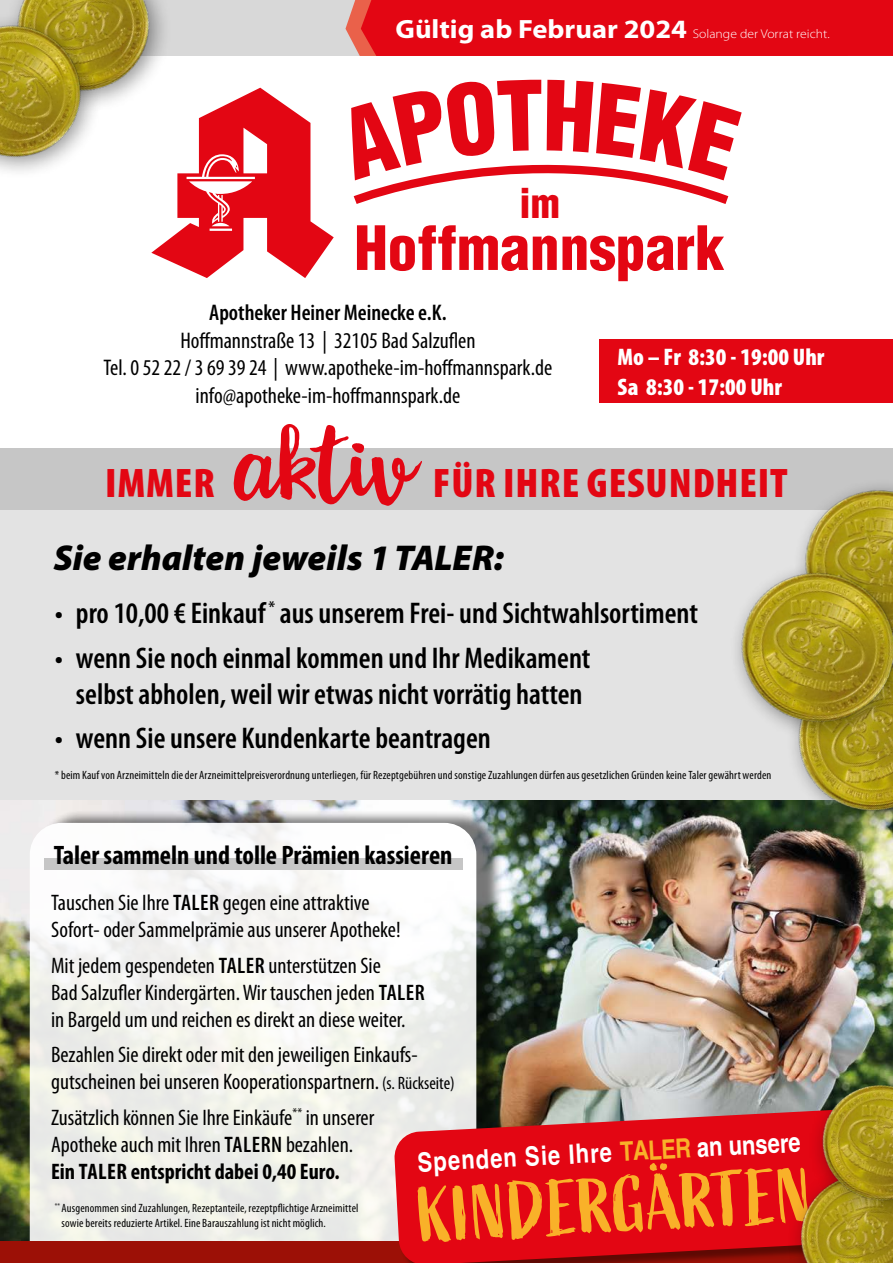
<style>
.page{position:relative;width:893px;height:1263px;background:#fff}
.page>*{position:absolute;margin:0;border:0;box-sizing:border-box;transform-origin:0 0}
.t1{font:113.1px "Garden Grown";letter-spacing:.005em;color:#e30613}
.t2{font:77.7px "Active";color:#f9b129}
.t3{font:900 condensed 59.55px "Helvetica LT Std";color:#e30613}
.t4{font:900 condensed 41.55px "Myriad Pro";letter-spacing:.02em;color:#e30613}
.t5{font:900 condensed 40.2px "Helvetica LT Std";color:#e30613}
.t6{font:italic 900 36px "Myriad Pro";color:#000}
.t7{font:600 condensed 30px/36px "Myriad Pro";color:#000;text-align:center}
.t8{font:700 condensed 26.85px "Myriad Pro";color:#000}
.t9{font:700 condensed 26.85px "Helvetica";color:#fff}
.t10{font:900 condensed 24px/29.2px "Myriad Pro";color:#fff}
.t11{font:condensed 22.65px/27.5px "Myriad Pro";color:#000;text-align:center}
.t12{font:600 condensed 22.65px "Myriad Pro";color:#000}
.t13{font:condensed 22.5px/27px "Myriad Pro";color:#000}
.t14{font:300 12.75px "Myriad Pro";color:#fff;scale:1.08 1}
.t15{font:condensed 12px/14.4px "Myriad Pro";letter-spacing:.01em;color:#000}
.s1{font-weight:700;font-size:26.55px}
.s2{font-weight:600}
.s3{font-size:18px}
.s4{font-weight:700}
.s5{color:#f9b129}
</style>
<div class="page">
<img style="left:0;top:799px;width:893px;height:443px">
<div style="left:38px;top:810px;width:465px;height:453px;background:#000;opacity:.6"></div>
<svg style="left:30px;top:823px;width:446px;height:419px;fill:#f3f3ed"></svg>
<div style="left:44px;top:857px;width:418px;height:12px;background:#c6c6c6"></div>
<div style="left:0;top:510px;width:893px;height:289px;background:#e3e3e3"></div>
<div style="left:0;top:0;width:370px;height:56px;background:#d8d8d8"></div>
<div style="left:345px;top:0;width:548px;height:56px;background:#e30613"></div>
<div style="left:0;top:448px;width:893px;height:62px;background:#c6c6c6"></div>
<img style="left:749px;top:750px;width:144px;height:115px">
<img style="left:804px;top:486px;width:89px;height:58px">
<img style="left:737px;top:544px;width:156px;height:206px">
<img style="left:19px;top:0;width:145px;height:97px">
<img style="left:0;top:3px;width:121px;height:169px">
<div style="left:0;top:1242px;width:893px;height:21px;background:#9c1006"></div>
<svg style="left:394px;top:1100px;width:393px;height:163px;background:#d62029"></svg>
<img style="left:764px;top:1156px;width:129px;height:107px">
<div style="left:808px;top:1071px;width:85px;height:152px;background:#000;opacity:.43"></div>
<img style="left:787px;top:1059px;width:106px;height:154px">
<svg style="left:351px;top:80px;width:391px;height:124px"></svg>
<svg style="left:151px;top:88px;width:183px;height:190px"></svg>
<div style="left:599px;top:339px;width:294px;height:64px;background:#e30613"></div>
<p class="t14" style="left:395px;top:26px;width:404px"><span class="s1">Gültig ab Februar 2024</span> Solange der Vorrat reicht.</p>
<h3 class="t5" style="left:520px;top:178px;width:42px">im</h3>
<h3 class="t3" style="left:354px;top:210px;width:372px">Hoffmannspark</h3>
<p class="t12" style="left:209px;top:299px;width:239px">Apotheker Heiner Meinecke e.K.</p>
<p class="t11" style="left:104px;top:326px;width:450px">Hoffmannstraße 13 | 32105 Bad Salzuflen<br>Tel. 0 52 22 / 3 69 39 24 | www.apotheke-im-hoffmannspark.de info@apotheke-im-hoffmannspark.de</p>
<p class="t10" style="left:617px;top:342px;width:209px">Mo – Fr 8:30 - 19:00 Uhr<br>Sa 8:30 - 17:00 Uhr</p>
<h3 class="t4" style="left:105px;top:457px;width:111px">IMMER</h3>
<h1 class="t1" style="left:236px;top:392px;width:178px">aktiv</h1>
<h3 class="t4" style="left:433px;top:457px;width:357px">FÜR IHRE GESUNDHEIT</h3>
<h3 class="t6" style="left:54px;top:534px;width:452px">Sie erhalten jeweils 1TALER:</h3>
<h3 class="t7" style="left:55px;top:595px;width:645px">• pro 10,00 € Einkauf <sup>*</sup> aus unserem Frei- und Sichtwahlsortiment</h3>
<h3 class="t7" style="left:55px;top:639px;width:537px">• wenn Sie noch einmal kommen und Ihr Medikament selbst abholen, weil wir etwas nicht vorrätig hatten</h3>
<h3 class="t7" style="left:55px;top:719px;width:438px">• wenn Sie unsere Kundenkarte beantragen</h3>
<p class="t15" style="left:55px;top:768px;width:718px">* beim Kauf von Arzneimitteln die der Arzneimittelpreisverordnung unterliegen, für Rezeptgebühren und sonstige Zuzahlungen dürfen aus gesetzlichen Gründen keine Taler gewährt werden</p>
<p class="t8" style="left:54px;top:838px;width:400px">Taler sammeln und tolle Prämien kassieren</p>
<p class="t13" style="left:51px;top:889px;width:351px">Tauschen Sie Ihre <span class="s2">TALER</span> gegen eine attraktive<br>Sofort- oder Sammelprämie aus unserer Apotheke!</p>
<p class="t13" style="left:51px;top:952px;width:375px">Mit jedem gespendeten <span class="s2">TALER</span> unterstützen Sie<br>Bad Salzufler Kindergärten. Wir tauschen jeden <span class="s2">TALER </span>in Bargeld um und reichen es direkt an diese weiter.</p>
<p class="t13" style="left:51px;top:1041px;width:405px">Bezahlen Sie direkt oder mit den jeweiligen Einkaufs&shy;gutscheinen bei unseren Kooperationspartnern. <span class="s3">(s. Rückseite)</span></p>
<p class="t13" style="left:51px;top:1104px;width:325px">Zusätzlich können Sie Ihre Einkäufe<sup>**</sup> in unserer<br>Apotheke auch mit Ihren <span class="s2">TALERN</span> bezahlen.<br><span class="s4">Ein TALER entspricht dabei 0,40 Euro.</span></p>
<p class="t15" style="left:62px;top:1201px;width:298px;text-indent:-7px"><sup>**</sup> Ausgenommen sind Zuzahlungen, Rezeptanteile, rezeptpflichtige Arzneimittel sowie bereits reduzierte Artikel. Eine Barauszahlung ist nicht möglich.</p>
<p class="t9" style="left:417px;top:1146px;width:385px;rotate:-3deg">Spenden Sie Ihre <span class="s5">TALER</span> an unsere</p>
<h2 class="t2" style="left:415px;top:1172px;width:397px;rotate:-3deg">KINDERGÄRTEN</h2>
</div>
